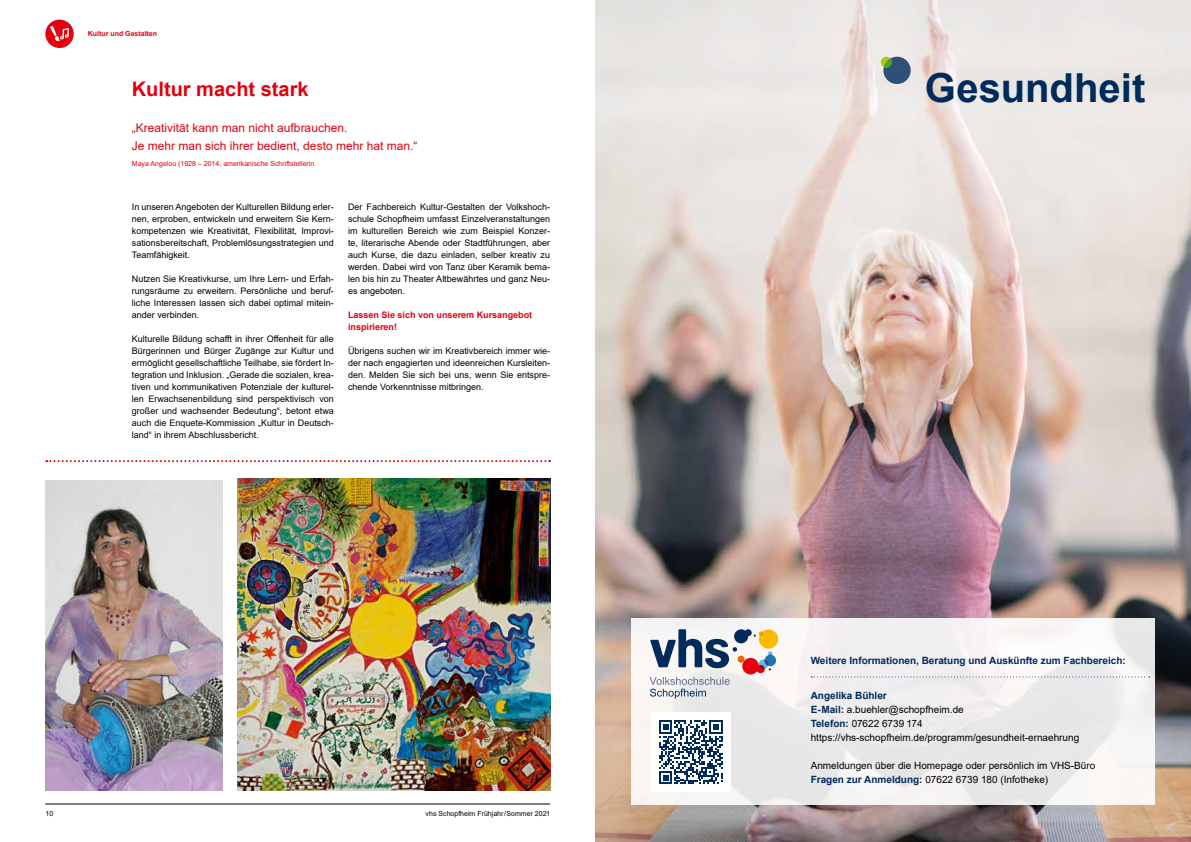
<style>
.page{position:relative;width:1191px;height:842px;background:#fff}
.page>*{position:absolute;margin:0;border:0;box-sizing:border-box;transform-origin:0 0}
.t1{font:700 40px "Arial";color:#002b5a}
.t2{font:700 20px "Arial";color:#e3000f}
.t3{font:12px/18px "Arial";color:#e3000f}
.t4{font:10px/14px "Arial";color:#000}
.t5{font:700 10px "Arial";color:#002b5a}
.t6{font:9px/12px "Arial";color:#000;text-align:justify}
.t7{font:700 9px/12px "Arial";color:#e3000f}
.t8{font:7px "Arial";color:#e3000f}
.t9{font:7px "Arial";color:#000}
.t10{font:700 7px "Arial";color:#e3000f}
.s1{font-weight:700;color:#002b5a}
</style>
<div class="page">
<img style="left:595px;top:276px;width:596px;height:566px">
<svg style="left:595px;top:0;width:596px;height:276px;background:#e8e2df"></svg>
<div style="left:883px;top:57px;width:27px;height:27px;background:#2f5176;border-radius:50%"></div>
<svg style="left:880px;top:57px;width:11px;height:11px"></svg>
<svg style="left:883px;top:59px;width:8px;height:9px"></svg>
<hr style="left:45px;top:804px;width:505px;height:1px;background:#000">
<div style="left:45px;top:20px;width:29px;height:28px;background:#e3000f;border-radius:50%"></div>
<svg style="left:50px;top:26px;width:19px;height:15px"></svg>
<svg style="left:46px;top:460px;width:504px;height:2px"></svg>
<div style="left:631px;top:618px;width:524px;height:186px;background:#f0edef"></div>
<svg style="left:649px;top:629px;width:129px;height:70px"></svg>
<svg style="left:811px;top:676px;width:338px;height:1px"></svg>
<div style="left:651px;top:713px;width:79px;height:79px;background:#fff"></div>
<svg style="left:659px;top:720px;width:63px;height:64px"></svg>
<img style="left:45px;top:480px;width:178px;height:311px">
<img style="left:237px;top:479px;width:313px;height:312px">
<p class="t10" style="left:88px;top:29px;width:71px">Kultur und Gestalten</p>
<h2 class="t2" style="left:132px;top:75px;width:178px">Kultur macht stark</h2>
<h1 class="t1" style="left:925px;top:60px;width:222px">Gesundheit</h1>
<h3 class="t3" style="left:132px;top:119px;width:287px">„Kreativität kann man nicht aufbrauchen.<br>Je mehr man sich ihrer bedient, desto mehr hat man.“</h3>
<p class="t8" style="left:132px;top:159px;width:184px">Maya Angelou (1928 – 2014, amerikanische Schriftstellerin</p>
<p class="t6" style="left:132px;top:201px;width:203px">In unseren Angeboten der Kulturellen Bildung erler&shy;nen, erproben, entwickeln und erweitern Sie Kern&shy;kompetenzen wie Kreativität, Flexibilität, Improvi&shy;sationsbereitschaft, Problemlösungsstrategien und Teamfähigkeit.</p>
<p class="t6" style="left:132px;top:273px;width:203px">Nutzen Sie Kreativkurse, um Ihre Lern- und Erfah&shy;rungsräume zu erweitern. Persönliche und beruf&shy;liche Interessen lassen sich dabei optimal mitein&shy;ander verbinden.</p>
<p class="t6" style="left:132px;top:333px;width:203px">Kulturelle Bildung schafft in ihrer Offenheit für alle Bürgerinnen und Bürger Zugänge zur Kultur und ermöglicht gesellschaftliche Teilhabe, sie fördert In&shy;tegration und Inklusion. „Gerade die sozialen, krea&shy;tiven und kommunikativen Potenziale der kulturel&shy;len Erwachsenenbildung sind perspektivisch von großer und wachsender Bedeutung“, betont etwa auch die Enquete-Kommission „Kultur in Deutsch&shy;land“ in ihrem Abschlussbericht.</p>
<p class="t6" style="left:348px;top:201px;width:203px">Der Fachbereich Kultur-Gestalten der Volkshoch&shy;schule Schopfheim umfasst Einzelveranstaltungen im kulturellen Bereich wie zum Beispiel Konzer&shy;te, literarische Abende oder Stadtführungen, aber auch Kurse, die dazu einladen, selber kreativ zu werden. Dabei wird von Tanz über Keramik bema&shy;len bis hin zu Theater Altbewährtes und ganz Neu&shy;es angeboten.</p>
<p class="t7" style="left:348px;top:309px;width:186px">Lassen Sie sich von unserem Kursangebot inspirieren!</p>
<p class="t6" style="left:348px;top:345px;width:203px">Übrigens suchen wir im Kreativbereich immer wie&shy;der nach engagierten und ideenreichen Kursleiten&shy;den. Melden Sie sich bei uns, wenn Sie entspre&shy;chende Vorkenntnisse mitbringen.</p>
<p class="t9" style="left:45px;top:809px;width:9px">10</p>
<p class="t9" style="left:425px;top:809px;width:126px">vhs Schopfheim Frühjahr/Sommer 2021</p>
<p class="t5" style="left:810px;top:653px;width:317px">Weitere Informationen, Beratung und Auskünfte zum Fachbereich:</p>
<p class="t4" style="left:810px;top:688px;width:270px"><span class="s1">Angelika Bühler<br>E-Mail:</span> a.buehler@schopfheim.de<br><span class="s1">Telefon:</span> 07622 6739 174 https://vhs-schopfheim.de/programm/gesundheit-ernaehrung</p>
<p class="t4" style="left:810px;top:758px;width:286px">Anmeldungen über die Homepage oder persönlich im VHS-Büro<br><span class="s1">Fragen zur Anmeldung:</span> 07622 6739 180 (Infotheke)</p>
</div>
